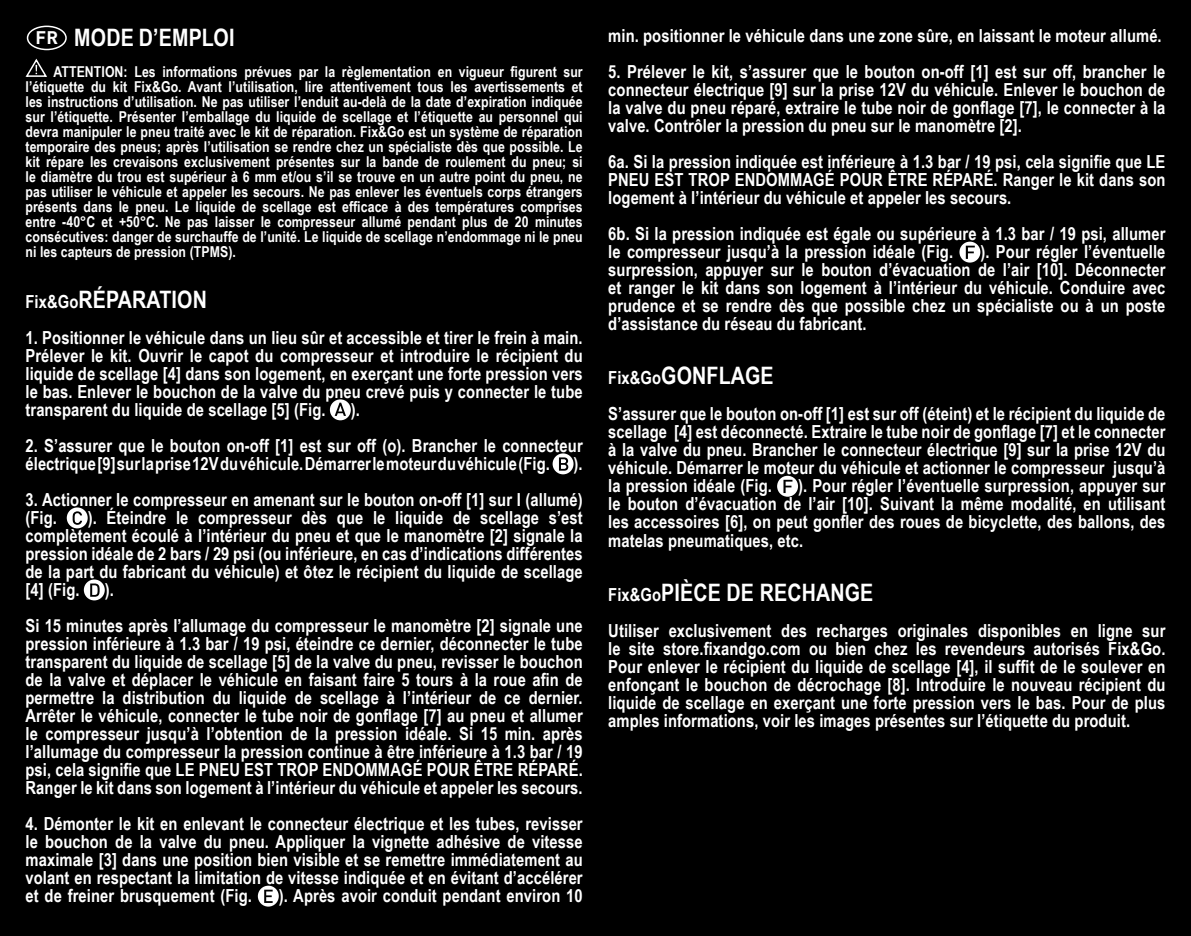
<style>
.page{position:relative;width:1191px;height:936px;background:#fff}
.page>*{position:absolute;margin:0;border:0;box-sizing:border-box;transform-origin:0 0}
.t1{font:700 24px "Arial Narrow";letter-spacing:.005em;color:#fff}
.t2{font:700 18px/18px "Arial Narrow";letter-spacing:.005em;color:#fff;text-align:justify}
.t3{font:700 15px/15px "Arial Narrow";letter-spacing:.005em;color:#fff;text-align:justify}
.s1{font-family:"DIN";font-size:18px}
.s2{font-size:18px}
</style>
<div class="page">
<div style="left:0;top:0;width:1191px;height:935px;background:#000"></div>
<div style="left:959px;top:242px;width:21px;height:20px;background:#fff;border-radius:50%"></div>
<svg style="left:965px;top:246px;width:9px;height:13px"></svg>
<div style="left:777px;top:476px;width:21px;height:20px;background:#fff;border-radius:50%"></div>
<svg style="left:783px;top:480px;width:9px;height:13px"></svg>
<svg style="left:25px;top:58px;width:22px;height:19px"></svg>
<div style="left:330px;top:399px;width:21px;height:21px;background:#fff;border-radius:50%"></div>
<svg style="left:335px;top:402px;width:11px;height:14px"></svg>
<svg style="left:552px;top:453px;width:21px;height:21px"></svg>
<svg style="left:559px;top:457px;width:9px;height:13px"></svg>
<div style="left:67px;top:507px;width:21px;height:21px;background:#fff;border-radius:50%"></div>
<svg style="left:73px;top:511px;width:9px;height:14px"></svg>
<div style="left:84px;top:579px;width:21px;height:21px;background:#fff;border-radius:50%"></div>
<svg style="left:90px;top:583px;width:10px;height:13px"></svg>
<div style="left:258px;top:885px;width:21px;height:21px;background:#fff;border-radius:50%"></div>
<svg style="left:264px;top:889px;width:9px;height:13px"></svg>
<div style="left:27px;top:26px;width:40px;height:24px;border:2px solid #fff;border-radius:50%"></div>
<h1 class="t1" style="left:36px;top:20px;width:200px"><span class="s1">FR</span> MODE D’EMPLOI</h1>
<p class="t3" style="left:26px;top:63px;width:559px;text-indent:28px">ATTENTION: Les informations prévues par la règlementation en vigueur figurent sur l’étiquette du kit Fix&amp;Go. Avant l’utilisation, lire attentivement tous les avertissements et les instructions d’utilisation. Ne pas utiliser l’enduit au-delà de la date d’expiration indiquée sur l’étiquette. Présenter l’emballage du liquide de scellage et l’étiquette au personnel qui devra manipuler le pneu traité avec le kit de réparation. Fix&amp;Go est un système de réparation temporaire des pneus; après l’utilisation se rendre chez un spécialiste dès que possible. Le kit répare les crevaisons exclusivement présentes sur la bande de roulement du pneu; si le diamètre du trou est supérieur à 6 mm et/ou s’il se trouve en un autre point du pneu, ne pas utiliser le véhicule et appeler les secours. Ne pas enlever les éventuels corps étrangers présents dans le pneu. Le liquide de scellage est efficace à des températures comprises entre -40°C et +50°C. Ne pas laisser le compresseur allumé pendant plus de 20 minutes consécutives: danger de surchauffe de l’unité. Le liquide de scellage n’endommage ni le pneu ni les capteurs de pression (TPMS).</p>
<h1 class="t1" style="left:26px;top:281px;width:183px"><span class="s2">Fix&amp;Go</span>RÉPARATION</h1>
<p class="t2" style="left:26px;top:328px;width:559px">1. Positionner le véhicule dans un lieu sûr et accessible et tirer le frein à main.<br>Prélever le kit. Ouvrir le capot du compresseur et introduire le récipient du liquide de scellage [4] dans son logement, en exerçant une forte pression vers le bas. Enlever le bouchon de la valve du pneu crevé puis y connecter le tube transparent du liquide de scellage [5] (Fig.</p>
<p class="t2" style="left:351px;top:400px;width:11px">).</p>
<p class="t2" style="left:26px;top:436px;width:559px">2. S’assurer que le bouton on-off [1] est sur off (o). Brancher le connecteur électrique [9] sur la prise 12V du véhicule. Démarrer le moteur du véhicule (Fig.</p>
<p class="t2" style="left:573px;top:454px;width:11px">).</p>
<p class="t2" style="left:26px;top:490px;width:559px">3. Actionner le compresseur en amenant sur le bouton on-off [1] sur I (allumé) (Fig.</p>
<p class="t2" style="left:26px;top:508px;width:559px;text-indent:62px">). Éteindre le compresseur dès que le liquide de scellage s’est complètement écoulé à l’intérieur du pneu et que le manomètre [2] signale la pression idéale de 2 bars / 29 psi (ou inférieure, en cas d’indications différentes de la part du fabricant du véhicule) et ôtez le récipient du liquide de scellage [4] (Fig.</p>
<p class="t2" style="left:26px;top:571px;width:559px;line-height:36px;text-indent:79px">).<br>Si 15 minutes après l’allumage du compresseur le manomètre [2] signale une</p>
<p class="t2" style="left:26px;top:634px;width:559px">pression inférieure à 1.3 bar / 19 psi, éteindre ce dernier, déconnecter le tube transparent du liquide de scellage [5] de la valve du pneu, revisser le bouchon de la valve et déplacer le véhicule en faisant faire 5 tours à la roue afin de permettre la distribution du liquide de scellage à l’intérieur de ce dernier.<br>Arrêter le véhicule, connecter le tube noir de gonflage [7] au pneu et allumer le compresseur jusqu’à l’obtention de la pression idéale. Si 15 min. après l’allumage du compresseur la pression continue à être inférieure à 1.3 bar / 19 psi, cela signifie que LE PNEU EST TROP ENDOMMAGÉ POUR ÊTRE RÉPARÉ.<br>Ranger le kit dans son logement à l’intérieur du véhicule et appeler les secours.</p>
<p class="t2" style="left:26px;top:814px;width:559px">4. Démonter le kit en enlevant le connecteur électrique et les tubes, revisser le bouchon de la valve du pneu. Appliquer la vignette adhésive de vitesse maximale [3] dans une position bien visible et se remettre immédiatement au volant en respectant la limitation de vitesse indiquée et en évitant d’accélérer et de freiner brusquement (Fig.</p>
<p class="t2" style="left:279px;top:886px;width:305px">). Après avoir conduit pendant environ 10</p>
<p class="t2" style="left:608px;top:26px;width:555px">min. positionner le véhicule dans une zone sûre, en laissant le moteur allumé.</p>
<p class="t2" style="left:608px;top:62px;width:559px">5. Prélever le kit, s’assurer que le bouton on-off [1] est sur off, brancher le connecteur électrique [9] sur la prise 12V du véhicule. Enlever le bouchon de la valve du pneu réparé, extraire le tube noir de gonflage [7], le connecter à la valve. Contrôler la pression du pneu sur le manomètre [2].</p>
<p class="t2" style="left:608px;top:152px;width:559px">6a. Si la pression indiquée est inférieure à 1.3 bar / 19 psi, cela signifie que LE PNEU EST TROP ENDOMMAGÉ POUR ÊTRE RÉPARÉ. Ranger le kit dans son logement à l’intérieur du véhicule et appeler les secours.</p>
<p class="t2" style="left:608px;top:224px;width:559px">6b. Si la pression indiquée est égale ou supérieure à 1.3 bar / 19 psi, allumer le compresseur jusqu’à la pression idéale (Fig.</p>
<p class="t2" style="left:608px;top:242px;width:559px;text-indent:372px">). Pour régler l’éventuelle surpression, appuyer sur le bouton d’évacuation de l’air [10]. Déconnecter et ranger le kit dans son logement à l’intérieur du véhicule. Conduire avec prudence et se rendre dès que possible chez un spécialiste ou à un poste d’assistance du réseau du fabricant.</p>
<h1 class="t1" style="left:608px;top:358px;width:167px"><span class="s2">Fix&amp;Go</span>GONFLAGE</h1>
<p class="t2" style="left:608px;top:404px;width:559px">S’assurer que le bouton on-off [1] est sur off (éteint) et le récipient du liquide de scellage [4] est déconnecté. Extraire le tube noir de gonflage [7] et le connecter à la valve du pneu. Brancher le connecteur électrique [9] sur la prise 12V du véhicule. Démarrer le moteur du véhicule et actionner le compresseur jusqu’à la pression idéale (Fig.</p>
<p class="t2" style="left:608px;top:476px;width:559px;text-indent:190px">). Pour régler l’éventuelle surpression, appuyer sur le bouton d’évacuation de l’air [10]. Suivant la même modalité, en utilisant les accessoires [6], on peut gonfler des roues de bicyclette, des ballons, des matelas pneumatiques, etc.</p>
<h1 class="t1" style="left:608px;top:574px;width:266px"><span class="s2">Fix&amp;Go</span>PIÈCE DE RECHANGE</h1>
<p class="t2" style="left:608px;top:620px;width:559px">Utiliser exclusivement des recharges originales disponibles en ligne sur le site store.fixandgo.com ou bien chez les revendeurs autorisés Fix&amp;Go.<br>Pour enlever le récipient du liquide de scellage [4], il suffit de le soulever en enfonçant le bouchon de décrochage [8]. Introduire le nouveau récipient du liquide de scellage en exerçant une forte pression vers le bas. Pour de plus amples informations, voir les images présentes sur l’étiquette du produit.</p>
</div>
